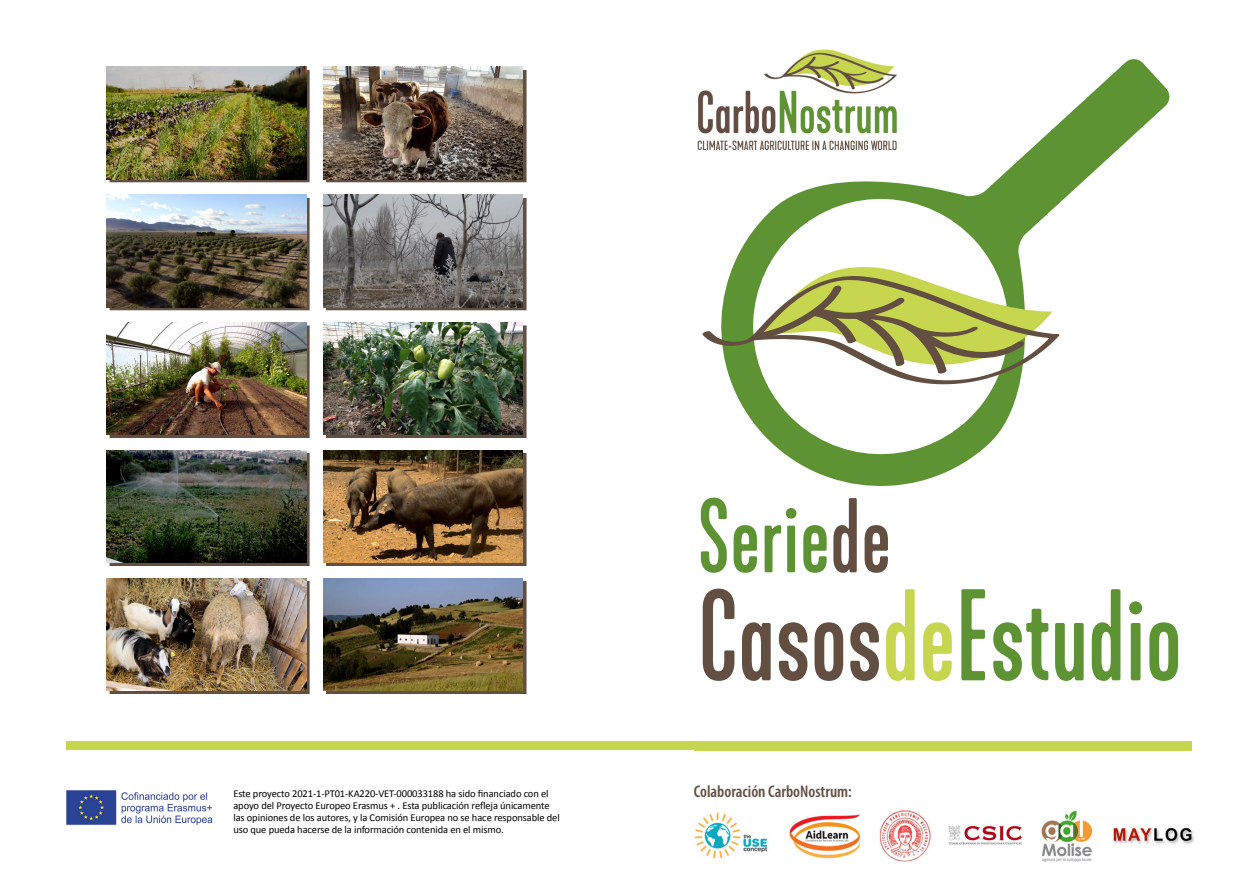
<style>
.page{position:relative;width:1259px;height:893px;background:#fff}
.page>*{position:absolute;margin:0;border:0;box-sizing:border-box;transform-origin:0 0}
.t1{font:condensed 121.5px "Kapra Neue";color:#5e9333}
.t2{font:condensed 99px "Kapra Neue";letter-spacing:.01em;color:#5e9333}
.t3{font:600 condensed 16.8px "Myriad Pro";color:#634e42}
.t4{font:10.5px/12px "Calibri";letter-spacing:-.01em;color:#000}
.s1{color:#634e42}
.s2{color:#c7d64f}
</style>
<div class="page">
<img style="left:66px;top:790px;width:147px;height:35px">
<img style="left:697px;top:49px;width:159px;height:102px">
<img style="left:694px;top:812px;width:74px;height:47px">
<img style="left:789px;top:814px;width:72px;height:45px">
<img style="left:879px;top:810px;width:52px;height:52px">
<img style="left:948px;top:825px;width:74px;height:20px">
<img style="left:1041px;top:810px;width:52px;height:52px">
<img style="left:1113px;top:827px;width:81px;height:17px">
<svg style="left:703px;top:58px;width:467px;height:429px"></svg>
<svg style="left:702px;top:266px;width:358px;height:119px"></svg>
<div style="left:66px;top:741px;width:1125px;height:9px;background:#c7d64f"></div>
<div style="left:109px;top:70px;width:201px;height:113px;background:linear-gradient(to right,#634e42,#634e42)"></div>
<img style="left:107px;top:67px;width:199px;height:112px">
<div style="left:326px;top:70px;width:200px;height:113px;background:linear-gradient(to right,#634e42,#634e42)"></div>
<img style="left:323px;top:67px;width:200px;height:112px">
<div style="left:109px;top:198px;width:201px;height:112px;background:linear-gradient(to right,#634e42,#634e42)"></div>
<img style="left:107px;top:195px;width:199px;height:112px">
<div style="left:326px;top:198px;width:200px;height:112px;background:linear-gradient(to right,#634e42,#634e42)"></div>
<img style="left:323px;top:195px;width:200px;height:112px">
<div style="left:109px;top:325px;width:201px;height:113px;background:linear-gradient(to right,#634e42,#634e42)"></div>
<img style="left:107px;top:323px;width:199px;height:112px">
<div style="left:326px;top:325px;width:200px;height:113px;background:#634e42"></div>
<img style="left:323px;top:323px;width:200px;height:112px">
<div style="left:109px;top:453px;width:201px;height:113px;background:#634e42"></div>
<img style="left:107px;top:450px;width:199px;height:113px">
<div style="left:326px;top:453px;width:200px;height:113px;background:#634e42"></div>
<img style="left:323px;top:450px;width:200px;height:113px">
<div style="left:109px;top:581px;width:201px;height:113px;background:linear-gradient(to right,#634e42,#634e42)"></div>
<img style="left:107px;top:578px;width:199px;height:112px">
<div style="left:326px;top:581px;width:200px;height:113px;background:linear-gradient(to right,#634e42,#634e42)"></div>
<img style="left:323px;top:578px;width:200px;height:112px">
<h2 class="t2" style="left:698px;top:477px;width:194px">Serie<span class="s1">de</span></h2>
<h1 class="t1" style="left:698px;top:563px;width:485px"><span class="s1">Casos</span><span class="s2">de</span>Estudio</h1>
<p class="t4" style="left:233px;top:787px;width:328px">Este proyecto 2021-1-PT01-KA220-VET-000033188 ha sido financiado con el apoyo del Proyecto Europeo Erasmus + . Esta publicación refleja únicamente las opiniones de los autores, y la Comisión Europea no se hace responsable del uso que pueda hacerse de la información contenida en el mismo.</p>
<h3 class="t3" style="left:694px;top:780px;width:160px">Colaboración CarboNostrum:</h3>
</div>
